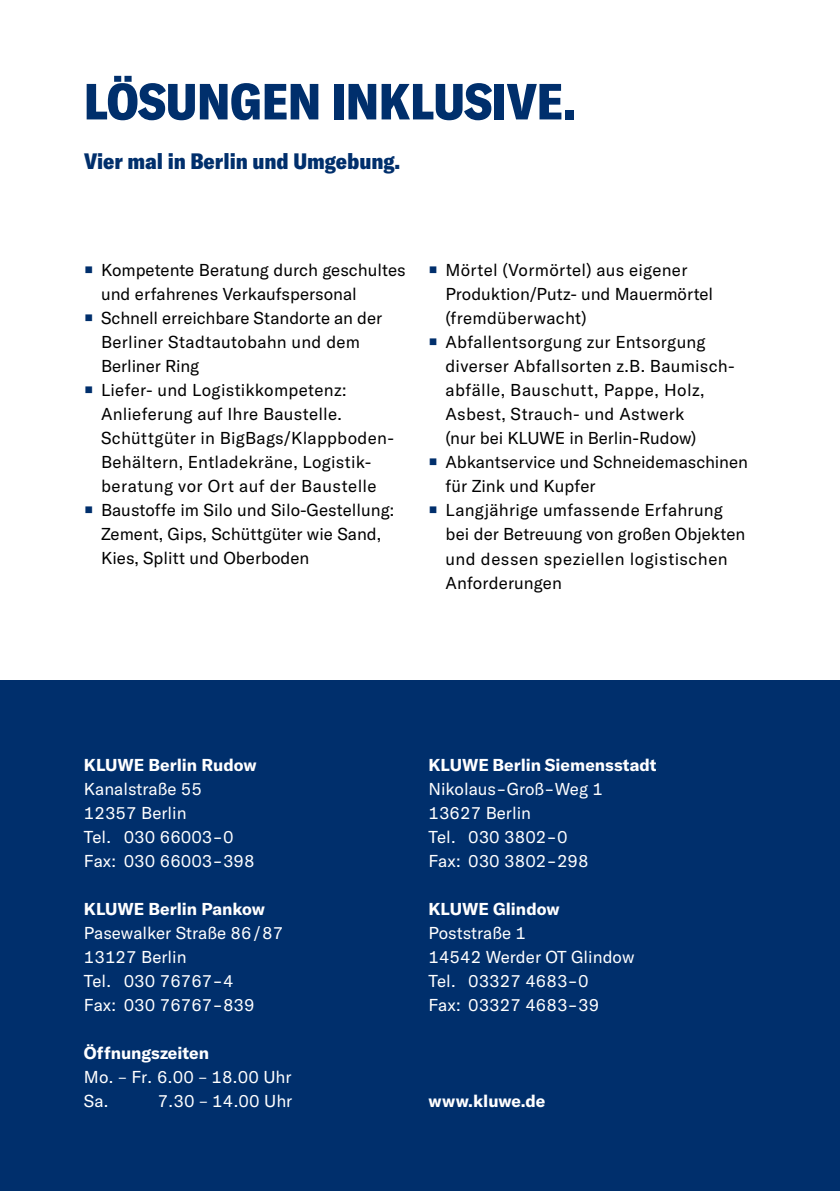
<style>
.page{position:relative;width:840px;height:1191px;background:#fff}
.page>*{position:absolute;margin:0;border:0;box-sizing:border-box;transform-origin:0 0}
.t1{font:900 condensed 50px "GT America";color:#002f6c}
.t2{font:900 condensed 22px "GT America";color:#002f6c}
.t3{font:17px/24px "GT America";letter-spacing:.01em;color:#000}
.t4{font:17px/24px "GT America";color:#fff}
.t5{font:700 17px "GT America";color:#fff}
</style>
<div class="page">
<div style="left:0;top:681px;width:839px;height:510px;background:#002f6c"></div>
<h1 class="t1" style="left:84px;top:70px;width:493px">LÖSUNGEN INKLUSIVE.</h1>
<p class="t2" style="left:84px;top:148px;width:318px">Vier mal in Berlin und Umgebung.</p>
<p class="t3" style="left:101px;top:258px;width:306px">Kompetente Beratung durch geschultes und erfahrenes Verkaufspersonal Schnell erreichbare Standorte an der Berliner Stadtautobahn und dem Berliner Ring<br>Liefer- und Logistikkompetenz:<br>Anlieferung auf Ihre Baustelle.<br>Schüttgüter in BigBags/Klappboden-Behältern, Entladekräne, Logistik&shy;beratung vor Ort auf der Baustelle Baustoffe im Silo und Silo-Gestellung:<br>Zement, Gips, Schüttgüter wie Sand, Kies, Splitt und Oberboden</p>
<p class="t3" style="left:445px;top:258px;width:304px">Mörtel (Vormörtel) aus eigener<br>Produktion/Putz- und Mauermörtel (fremdüberwacht)<br>Abfallentsorgung zur Entsorgung diverser Abfallsorten z.B. Baumisch&shy;abfälle, Bauschutt, Pappe, Holz,<br>Asbest, Strauch- und Astwerk<br>(nur bei KLUWE in Berlin-Rudow)<br>Abkantservice und Schneidemaschinen für Zink und Kupfer<br>Langjährige umfassende Erfahrung bei der Betreuung von großen Objekten und dessen speziellen logistischen<br>Anforderungen</p>
<p class="t5" style="left:84px;top:754px;width:174px">KLUWE Berlin Rudow</p>
<p class="t4" style="left:84px;top:777px;width:172px">Kanalstraße 55<br>12357 Berlin<br>Tel. 030 66003-0<br>Fax: 030 66003-398</p>
<p class="t5" style="left:84px;top:898px;width:182px">KLUWE Berlin Pankow</p>
<p class="t4" style="left:84px;top:921px;width:201px">Pasewalker Straße 86/87<br>13127 Berlin<br>Tel. 030 76767-4<br>Fax: 030 76767-839</p>
<p class="t5" style="left:84px;top:1042px;width:126px">Öffnungszeiten</p>
<p class="t4" style="left:84px;top:1065px;width:209px">Mo. – Fr. 6.00 – 18.00 Uhr<br>Sa.</p>
<p class="t4" style="left:158px;top:1089px;width:136px">7.30 – 14.00 Uhr</p>
<p class="t5" style="left:428px;top:754px;width:229px">KLUWE Berlin Siemensstadt</p>
<p class="t4" style="left:428px;top:777px;width:176px">Nikolaus-Groß-Weg 1<br>13627 Berlin<br>Tel. 030 3802-0<br>Fax: 030 3802-298</p>
<p class="t5" style="left:428px;top:898px;width:133px">KLUWE Glindow</p>
<p class="t4" style="left:428px;top:921px;width:207px">Poststraße 1<br>14542 Werder OT Glindow<br>Tel. 03327 4683-0<br>Fax: 03327 4683-39</p>
<p class="t5" style="left:428px;top:1090px;width:118px">www.kluwe.de</p>
</div>
